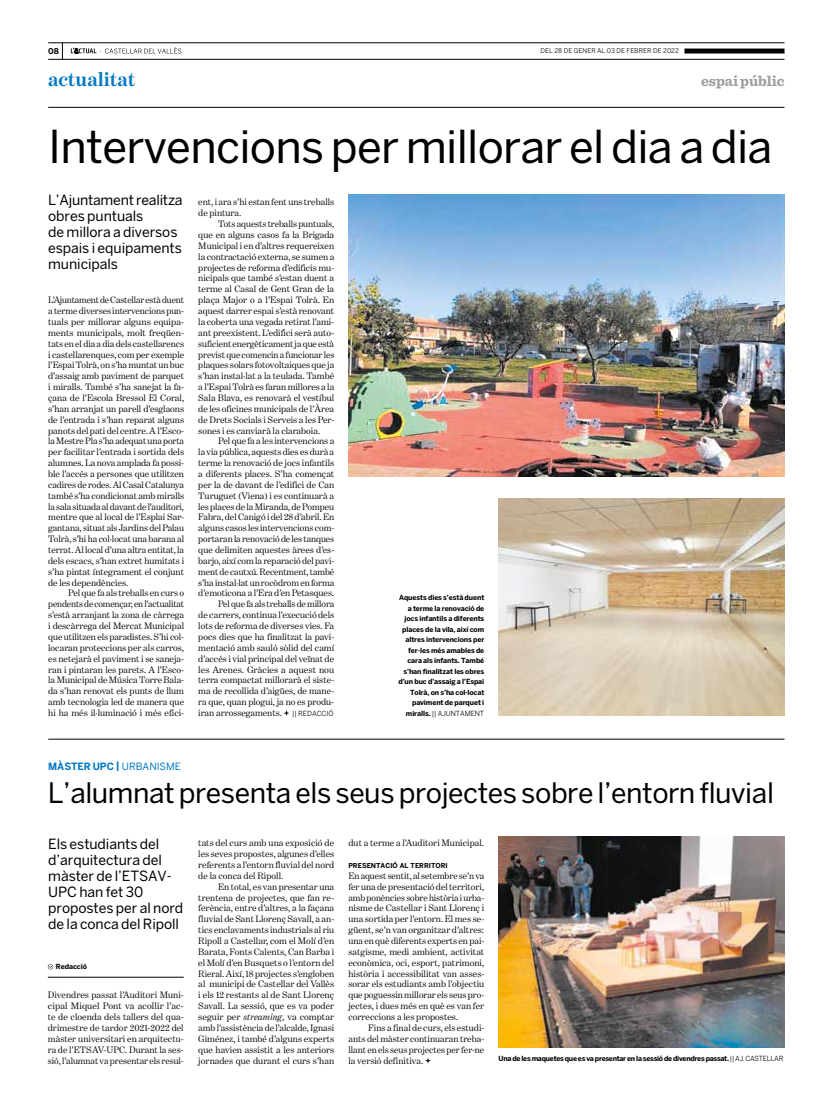
<style>
.page{position:relative;width:820px;height:1106px;background:#fff}
.page>*{position:absolute;margin:0;border:0;box-sizing:border-box;transform-origin:0 0}
.t1{font:45px "Benton Sans";letter-spacing:-.015em;color:#000}
.t2{font:28px "Benton Sans";letter-spacing:-.015em;color:#000}
.t3{font:700 20px "Benton Modern One";letter-spacing:-.005em;color:#007ac2}
.t4{font:700 15px "Sentinel";letter-spacing:-.005em;color:#9d9d9c}
.t5{font:14px/16px "Benton Sans";letter-spacing:-.005em;color:#000}
.t6{font:700 10px "Benton Sans";letter-spacing:-.01em;color:#007ac2}
.t7{font:9.5px/10.9px "Benton Modern One";color:#000;text-align:justify}
.t8{font:700 8px "Benton Sans";color:#000}
.t9{font:700 7px/10.5px "Benton Sans";letter-spacing:-.015em;color:#000;text-align:right}
.t10{font:700 7px "Benton Sans";letter-spacing:-.04em;color:#000}
.t11{font:700 6.7px "Benton Sans";letter-spacing:.005em;color:#000}
.t12{font:6.5px "Benton Sans";letter-spacing:.005em;color:#000}
.s1{font-weight:400}
.s2{font-family:"Benton Sans";font-size:7px}
.s3{font-style:italic}
</style>
<div class="page">
<svg style="left:62px;top:44px;width:1px;height:15px"></svg>
<hr style="left:48px;top:107px;width:736px;height:1px;background:#000">
<hr style="left:48px;top:43px;width:736px;height:1px;background:#000">
<hr style="left:48px;top:59px;width:736px;height:1px;background:#000">
<div style="left:684px;top:49px;width:100px;height:5px;background:#000"></div>
<svg style="left:71px;top:47px;width:110px;height:7px"></svg>
<hr style="left:48px;top:739px;width:736px;height:1px;background:#000">
<img style="left:348px;top:195px;width:436px;height:282px">
<img style="left:498px;top:498px;width:286px;height:218px">
<svg style="left:284px;top:710px;width:5px;height:6px"></svg>
<svg style="left:48px;top:964px;width:5px;height:5px"></svg>
<hr style="left:48px;top:976px;width:136px;height:1px;background:#000">
<img style="left:498px;top:837px;width:286px;height:210px">
<svg style="left:425px;top:1058px;width:5px;height:5px"></svg>
<p class="t8" style="left:48px;top:46px;width:12px">08</p>
<p class="t12" style="left:540px;top:47px;width:140px">DEL 28 DE GENER AL 03 DE FEBRER DE 2022</p>
<h3 class="t3" style="left:48px;top:68px;width:89px">actualitat</h3>
<h3 class="t4" style="left:700px;top:69px;width:85px">espai públic</h3>
<h1 class="t1" style="left:48px;top:120px;width:725px">Intervencions per millorar el dia a dia</h1>
<h3 class="t5" style="left:48px;top:192px;width:136px">L’Ajuntament realitza obres puntuals<br>de millora a diversos espais i equipaments municipals</h3>
<p class="t7" style="left:48px;top:294px;width:137px">L’Ajuntament de Castellar està duent a terme diverses intervencions pun&shy;tuals per millorar alguns equipa&shy;ments municipals, molt freqüen&shy;tats en el dia a dia dels castellarencs i castellarenques, com per exemple l’Espai Tolrà, on s’ha muntat un buc d’assaig amb paviment de parquet i miralls. També s’ha sanejat la fa&shy;çana de l’Escola Bressol El Coral, s’han arranjat un parell d’esglaons de l’entrada i s’han reparat alguns panots del pati del centre. A l’Esco&shy;la Mestre Pla s’ha adequat una porta per facilitar l’entrada i sortida dels alumnes. La nova amplada fa possi&shy;ble l’accés a persones que utilitzen cadires de rodes. Al Casal Catalunya també s’ha condicionat amb miralls la sala situada al davant de l’auditori, mentre que al local de l’Esplai Sar&shy;gantana, situat als Jardins del Palau Tolrà, s’hi ha col·locat una barana al terrat. Al local d’una altra entitat, la dels escacs, s’han extret humitats i s’ha pintat íntegrament el conjunt de les dependències.</p>
<p class="t7" style="left:48px;top:588px;width:137px;text-indent:20px">Pel que fa als treballs en curs o pendents de començar, en l’actualitat s’està arranjant la zona de càrrega i descàrrega del Mercat Municipal que utilitzen els paradistes. S’hi col· locaran proteccions per als carros, es netejarà el paviment i se saneja&shy;ran i pintaran les parets. A l’Esco&shy;la Municipal de Música Torre Bala&shy;da s’han renovat els punts de llum amb tecnologia led de manera que hi ha més il·luminació i més efici-</p>
<p class="t9" style="left:398px;top:592px;width:87px">Aquests dies s’està duent a terme la renovació de jocs infantils a diferents places de la vila, així com altres intervencions per fer-les més amables de cara als infants. També s’han finalitzat les obres d’un buc d’assaig a l’Espai<br>Tolrà, on s’ha col·locat paviment de parquet i miralls. <span class="s1">|| AJUNTAMENT</span></p>
<p class="t7" style="left:198px;top:197px;width:137px">ent, i ara s’hi estan fent uns treballs de pintura.</p>
<p class="t7" style="left:198px;top:218px;width:137px;text-indent:20px">Tots aquests treballs puntuals, que en alguns casos fa la Brigada Municipal i en d’altres requereixen la contractació externa, se sumen a projectes de reforma d’edificis mu&shy;nicipals que també s’estan duent a terme al Casal de Gent Gran de la plaça Major o a l’Espai Tolrà. En aquest darrer espai s’està renovant la coberta una vegada retirat l’ami&shy;ant preexistent. L’edifici serà auto&shy;suficient energèticament ja que està previst que comencin a funcionar les plaques solars fotovoltaiques que ja s’han instal·lat a la teulada. També a l’Espai Tolrà es faran millores a la Sala Blava, es renovarà el vestíbul de les oficines municipals de l’Àrea de Drets Socials i Serveis a les Per&shy;sones i es canviarà la claraboia.</p>
<p class="t7" style="left:198px;top:436px;width:137px;text-align:right">Pel que fa a les intervencions a<br>la via pública, aquests dies es durà a terme la renovació de jocs infantils a diferents places. S’ha començat per la de davant de l’edifici de Can Turuguet (Viena) i es continuarà a les places de la Miranda, de Pompeu Fabra, del Canigó i del 28 d’abril. En alguns casos les intervencions com&shy;portaran la renovació de les tanques que delimiten aquestes àrees d’es&shy;barjo, així com la reparació del pavi&shy;ment de cautxú. Recentment, també s’ha instal·lat un rocòdrom en forma d’emoticona a l’Era d’en Petasques.<br>Pel que fa als treballs de millora<br>de carrers, continua l’execució dels lots de reforma de diverses vies. Fa pocs dies que ha finalitzat la pavi&shy;mentació amb sauló sòlid del camí d’accés i vial principal del veïnat de les Arenes. Gràcies a aquest nou terra compactat millorarà el siste&shy;ma de recollida d’aigües, de mane&shy;ra que, quan plogui, ja no es produ&shy;iran arrossegaments. <span class="s2">|| REDACCIÓ</span></p>
<p class="t6" style="left:48px;top:760px;width:134px">MÀSTER UPC | <span class="s1">URBANISME</span></p>
<h2 class="t2" style="left:48px;top:776px;width:727px">L’alumnat presenta els seus projectes sobre l’entorn fluvial</h2>
<h3 class="t5" style="left:48px;top:836px;width:136px">Els estudiants del d’arquitectura del màster de l’ETSAV-<br>UPC han fet 30 propostes per al nord de la conca del Ripoll</h3>
<p class="t9" style="left:56px;top:961px;width:33px">Redacció</p>
<p class="t7" style="left:198px;top:837px;width:137px">tats del curs amb una exposició de les seves propostes, algunes d’elles referents a l’entorn fluvial del nord de la conca del Ripoll.</p>
<p class="t7" style="left:198px;top:881px;width:137px;text-indent:20px">En total, es van presentar una trentena de projectes, que fan re&shy;ferència, entre d’altres, a la façana fluvial de Sant Llorenç Savall, a an&shy;tics enclavaments industrials al riu Ripoll a Castellar, com el Molí d’en Barata, Fonts Calents, Can Barba i el Molí d’en Busquets o l’entorn del Rieral. Així, 18 projectes s’engloben al municipi de Castellar del Vallès i els 12 restants al de Sant Llorenç Savall. La sessió, que es va poder seguir per <span class="s3">streaming</span>, va comptar amb l’assistència de l’alcalde, Ignasi Giménez, i també d’alguns experts que havien assistit a les anteriors jornades que durant el curs s’han</p>
<p class="t7" style="left:348px;top:837px;width:137px">dut a terme a l’Auditori Municipal.</p>
<p class="t11" style="left:348px;top:861px;width:101px">PRESENTACIÓ AL TERRITORI</p>
<p class="t7" style="left:348px;top:870px;width:137px">En aquest sentit, al setembre se’n va fer una de presentació del territori, amb ponències sobre història i urba&shy;nisme de Castellar i Sant Llorenç i una sortida per l’entorn. El mes se&shy;güent, se’n van organitzar d’altres: una en què diferents experts en pai&shy;satgisme, medi ambient, activitat econòmica, oci, esport, patrimoni, història i accessibilitat van asses&shy;sorar els estudiants amb l’objectiu que poguessin millorar els seus pro&shy;jectes, i dues més en què es van fer correccions a les propostes.</p>
<p class="t7" style="left:348px;top:1022px;width:137px;text-indent:20px">Fins a final de curs, els estudi&shy;ants del màster continuaran treba&shy;llant en els seus projectes per fer-ne la versió definitiva.</p>
<p class="t7" style="left:48px;top:989px;width:137px">Divendres passat l’Auditori Muni&shy;cipal Miquel Pont va acollir l’ac&shy;te de cloenda dels tallers del qua&shy;drimestre de tardor 2021-2022 del màster universitari en arquitectu&shy;ra de l’ETSAV-UPC. Durant la ses&shy;sió, l’alumnat va presentar els resul-</p>
<p class="t10" style="left:498px;top:1054px;width:286px">Una de les maquetes que es va presentar en la sessió de divendres passat. <span class="s1">|| AJ. CASTELLAR</span></p>
</div>
